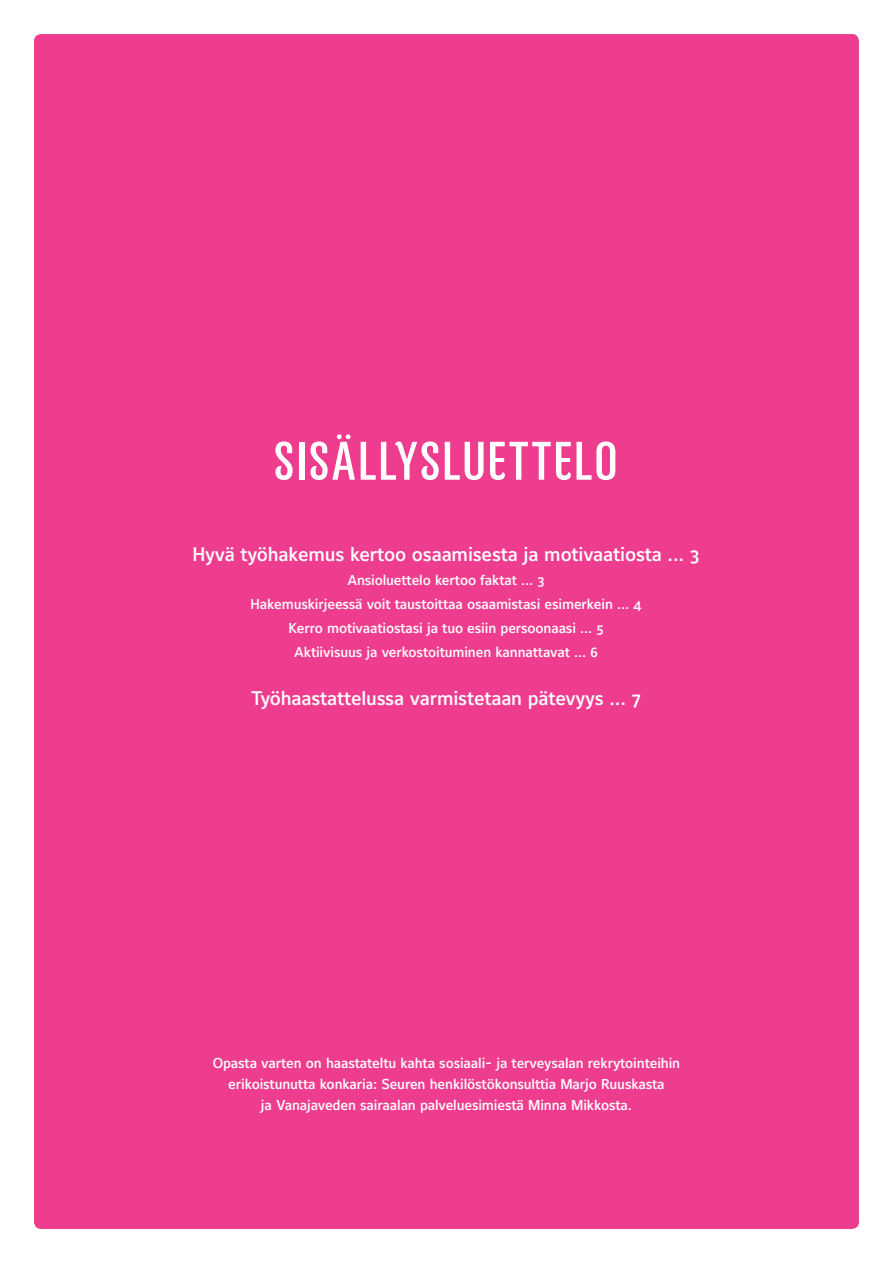
<style>
.page{position:relative;width:893px;height:1263px;background:#fff}
.page>*{position:absolute;margin:0;border:0;box-sizing:border-box;transform-origin:0 0}
.t1{font:54px "Kurry Pro";letter-spacing:.015em;color:#fff}
.t2{font:500 19.5px "Maurea";letter-spacing:-.01em;color:#fff}
.t3{font:500 14.25px/24px "Maurea";letter-spacing:-.01em;color:#fff;text-align:center}
</style>
<div class="page">
<div style="left:34px;top:34px;width:825px;height:1195px;background:#ee3d8f;border-radius:7px"></div>
<h1 class="t1" style="left:273px;top:422px;width:347px">SISÄLLYSLUETTELO</h1>
<h2 class="t2" style="left:192px;top:543px;width:509px">Hyvä työhakemus kertoo osaamisesta ja motivaatiosta ... 3</h2>
<p class="t3" style="left:251px;top:568px;width:392px">Ansioluettelo kertoo faktat ... 3<br>Hakemuskirjeessä voit taustoittaa osaamistasi esimerkein ... 4<br>Kerro motivaatiostasi ja tuo esiin persoonaasi ... 5<br>Aktiivisuus ja verkostoituminen kannattavat ... 6</p>
<h2 class="t2" style="left:251px;top:687px;width:391px">Työhaastattelussa varmistetaan pätevyys ... 7</h2>
<p class="t3" style="left:213px;top:1053px;width:469px;line-height:21px">Opasta varten on haastateltu kahta sosiaali- ja terveysalan rekrytointeihin erikoistunutta konkaria: Seuren henkilöstökonsulttia Marjo Ruuskasta<br>ja Vanajaveden sairaalan palveluesimiestä Minna Mikkosta.</p>
</div>
